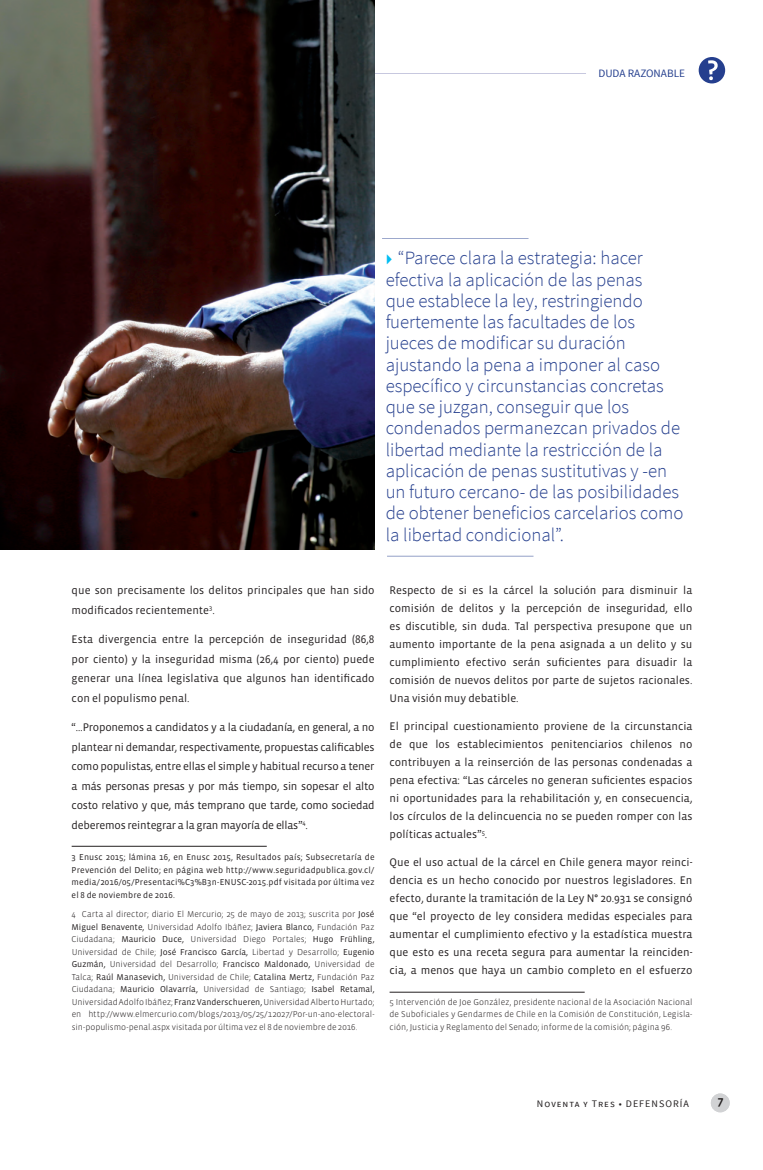
<style>
.page{position:relative;width:763px;height:1170px;background:#fff}
.page>*{position:absolute;margin:0;border:0;box-sizing:border-box;transform-origin:0 0}
.t1{font:300 18.75px/21.2px "Source Sans Pro";color:#253f8e}
.t2{font:12.5px "Vista Sans Med";color:#231f20}
.t3{font:11.25px/18px "Vista Sans";color:#231f20;text-align:justify}
.t4{font:11.25px "Source Sans Pro";color:#253f8e}
.t5{font:10px "Source Sans Pro";letter-spacing:.1em;color:#231f20}
.t6{font:300 8.75px/12.5px "Vista Sans";letter-spacing:.005em;color:#231f20;text-align:justify}
.t7{font:8.75px/12.5px "Vista Sans";letter-spacing:.015em;color:#231f20;text-align:justify}
.s1{font-family:"Idealist Sans";color:#01bdf2}
.s2{font-weight:400}
</style>
<div class="page">
<hr style="left:72px;top:846px;width:194px;height:1px;background:#231f20">
<hr style="left:389px;top:991px;width:195px;height:1px;background:#231f20">
<hr style="left:0;top:73px;width:585px;height:1px;background:#8183b7">
<svg style="left:698px;top:57px;width:26px;height:26px"></svg>
<div style="left:710px;top:1093px;width:19px;height:19px;background:#d1d2d4;border-radius:50%"></div>
<hr style="left:387px;top:556px;width:146px;height:1px;background:#253f8e">
<hr style="left:382px;top:238px;width:146px;height:1px;background:#253f8e">
<img style="left:1px;top:0;width:373px;height:550px">
<p class="t4" style="left:598px;top:66px;width:88px">DUDA RAZONABLE</p>
<p class="t1" style="left:385px;top:247px;width:299px"><span class="s1">►</span> “Parece clara la estrategia: hacer efectiva la aplicación de las penas<br>que establece la ley, restringiendo fuertemente las facultades de los jueces de modificar su duración ajustando la pena a imponer al caso específico y circunstancias concretas que se juzgan, conseguir que los condenados permanezcan privados de libertad mediante la restricción de la aplicación de penas sustitutivas y -en un futuro cercano- de las posibilidades de obtener beneficios carcelarios como la libertad condicional”.</p>
<p class="t3" style="left:72px;top:580px;width:304px;line-height:19.5px">que son precisamente los delitos principales que han sido modificados recientemente<sup>3</sup>.</p>
<p class="t3" style="left:72px;top:629px;width:304px;line-height:19.5px">Esta divergencia entre la percepción de inseguridad (86,8 por ciento) y la inseguridad misma (26,4 por ciento) puede generar una línea legislativa que algunos han identificado con el populismo penal.</p>
<p class="t3" style="left:72px;top:717px;width:304px;line-height:19.5px">“…Proponemos a candidatos y a la ciudadanía, en general, a no plantear ni demandar, respectivamente, propuestas calificables como populistas, entre ellas el simple y habitual recurso a tener a más personas presas y por más tiempo, sin sopesar el alto costo relativo y que, más temprano que tarde, como sociedad deberemos reintegrar a la gran mayoría de ellas”<sup>4</sup>.</p>
<p class="t7" style="left:72px;top:851px;width:304px">3 Enusc 2015; lámina 16, en Enusc 2015, Resultados país; Subsecretaría de Prevención del Delito; en página web http://www.seguridadpublica.gov.cl/ media/2016/05/Presentaci%C3%B3n-ENUSC-2015.pdf visitada por última vez el 8 de noviembre de 2016.</p>
<p class="t6" style="left:72px;top:908px;width:304px">4 Carta al director; diario El Mercurio; 25 de mayo de 2013; suscrita por <span class="s2">José Miguel Benavente,</span> Universidad Adolfo Ibáñez; <span class="s2">Javiera Blanco,</span> Fundación Paz Ciudadana; <span class="s2">Mauricio Duce,</span> Universidad Diego Portales; <span class="s2">Hugo Frühling, </span>Universidad de Chile; <span class="s2">José Francisco García,</span> Libertad y Desarrollo; <span class="s2">Eugenio Guzmán,</span> Universidad del Desarrollo; <span class="s2">Francisco Maldonado,</span> Universidad de Talca; <span class="s2">Raúl Manasevich,</span> Universidad de Chile; <span class="s2">Catalina Mertz,</span> Fundación Paz Ciudadana; <span class="s2">Mauricio Olavarría,</span> Universidad de Santiago; <span class="s2">Isabel Retamal, </span>Universidad Adolfo Ibáñez; <span class="s2">Franz Vanderschueren,</span> Universidad Alberto Hurtado; en http://www.elmercurio.com/blogs/2013/05/25/12027/Por-un-ano-electoral&shy;sin-populismo-penal.aspx visitada por última vez el 8 de noviembre de 2016.</p>
<p class="t3" style="left:389px;top:581px;width:304px">Respecto de si es la cárcel la solución para disminuir la comisión de delitos y la percepción de inseguridad, ello es discutible, sin duda. Tal perspectiva presupone que un aumento importante de la pena asignada a un delito y su cumplimiento efectivo serán suficientes para disuadir la comisión de nuevos delitos por parte de sujetos racionales.<br>Una visión muy debatible.</p>
<p class="t3" style="left:389px;top:717px;width:304px">El principal cuestionamiento proviene de la circunstancia de que los establecimientos penitenciarios chilenos no contribuyen a la reinserción de las personas condenadas a pena efectiva: “Las cárceles no generan suficientes espacios ni oportunidades para la rehabilitación y, en consecuencia, los círculos de la delincuencia no se pueden romper con las políticas actuales”<sup>5</sup>.</p>
<p class="t3" style="left:389px;top:853px;width:304px">Que el uso actual de la cárcel en Chile genera mayor reinci&shy;dencia es un hecho conocido por nuestros legisladores. En efecto, durante la tramitación de la Ley N° 20.931 se consignó que “el proyecto de ley considera medidas especiales para aumentar el cumplimiento efectivo y la estadística muestra que esto es una receta segura para aumentar la reinciden&shy;cia, a menos que haya un cambio completo en el esfuerzo</p>
<p class="t6" style="left:389px;top:995px;width:304px">5 Intervención de Joe González, presidente nacional de la Asociación Nacional de Suboficiales y Gendarmes de Chile en la Comisión de Constitución, Legisla&shy;ción, Justicia y Reglamento del Senado; informe de la comisión; página 96.</p>
<p class="t2" style="left:717px;top:1094px;width:8px">7</p>
<p class="t5" style="left:536px;top:1097px;width:153px">Noventa y Tres • DEFENSORÍA</p>
<p class="t2" style="left:713px;top:1096px;width:8px">7</p>
</div>
